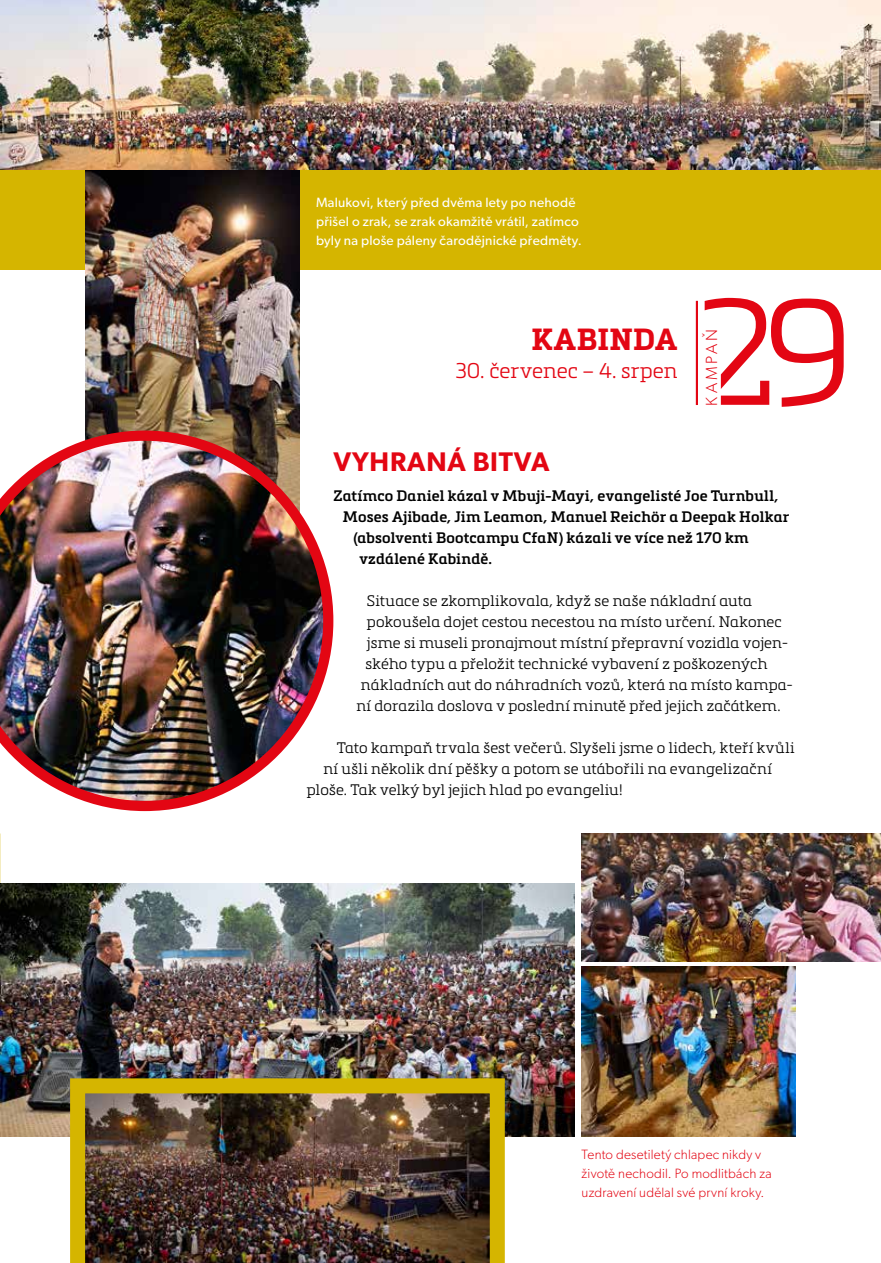
<style>
.page{position:relative;width:881px;height:1263px;background:#fff}
.page>*{position:absolute;margin:0;border:0;box-sizing:border-box;transform-origin:0 0}
.t1{font:300 148.5px "Metronic Slab Pro";color:#e30613}
.t2{font:700 30.15px "Metronic Slab Pro";letter-spacing:.01em;color:#e30613}
.t3{font:600 27px "Gibson";letter-spacing:.03em;color:#e30613}
.t4{font:300 21px "Metronic Slab Pro";letter-spacing:.005em;color:#e30613}
.t5{font:300 16.2px "Gibson";letter-spacing:.175em;color:#e30613}
.t6{font:300 15px "Metronic Slab Pro";letter-spacing:.015em;color:#000}
.t7{font:600 15px "Metronic Slab Pro";letter-spacing:.015em;color:#000}
.t8{font:13.5px/18.8px "Gibson";letter-spacing:.02em;color:#fff}
.t9{font:300 13.5px/18.8px "Gibson";letter-spacing:.015em;color:#e30613}
</style>
<div class="page">
<svg style="left:704px;top:298px;width:65px;height:107px"></svg>
<hr style="left:695px;top:301px;width:2px;height:104px;background:#e30613">
<img style="left:581px;top:967px;width:214px;height:170px">
<img style="left:0;top:0;width:880px;height:170px">
<div style="left:0;top:170px;width:880px;height:100px;background:#d5b500"></div>
<img style="left:0;top:883px;width:574px;height:254px">
<img style="left:85px;top:170px;width:214px;height:261px">
<img style="left:0;top:431px;width:333px;height:380px">
<img style="left:581px;top:833px;width:299px;height:128px">
<img style="left:63px;top:1071px;width:449px;height:192px">
<p class="t8" style="left:316px;top:193px;width:267px">Malukovi, který před dvěma lety po nehodě přišel o zrak, se zrak okamžitě vrátil, zatímco byly na ploše páleny čarodějnické předměty.</p>
<h2 class="t2" style="left:531px;top:320px;width:147px">KABINDA</h2>
<h3 class="t4" style="left:455px;top:356px;width:223px">30. červenec – 4. srpen</h3>
<p class="t5" style="left:701px;top:406px;width:78px;rotate:-90deg">KAMPAŇ</p>
<h1 class="t1" style="left:764px;top:253px;width:90px">9</h1>
<h3 class="t3" style="left:333px;top:446px;width:218px">VYHRANÁ BITVA</h3>
<p class="t7" style="left:333px;top:486px;width:446px">Zatímco Daniel kázal v Mbuji-Mayi, evangelisté Joe Turnbull,</p>
<p class="t7" style="left:343px;top:507px;width:448px">Moses Ajibade, Jim Leamon, Manuel Reichör a Deepak Holkar</p>
<p class="t7" style="left:353px;top:528px;width:396px">(absolventi Bootcampu CfaN) kázali ve více než 170 km</p>
<p class="t7" style="left:359px;top:549px;width:134px">vzdálené Kabindě.</p>
<p class="t6" style="left:367px;top:590px;width:386px">Situace se zkomplikovala, když se naše nákladní auta</p>
<p class="t6" style="left:367px;top:611px;width:416px">pokoušela dojet cestou necestou na místo určení. Nakonec</p>
<p class="t6" style="left:367px;top:632px;width:422px">jsme si museli pronajmout místní přepravní vozidla vojen-</p>
<p class="t6" style="left:365px;top:653px;width:403px">ského typu a přeložit technické vybavení z poškozených</p>
<p class="t6" style="left:361px;top:674px;width:433px">nákladních aut do náhradních vozů, která na místo kampa-</p>
<p class="t6" style="left:356px;top:695px;width:425px">ní dorazila doslova v poslední minutě před jejich začátkem.</p>
<p class="t6" style="left:337px;top:737px;width:459px">Tato kampaň trvala šest večerů. Slyšeli jsme o lidech, kteří kvůli</p>
<p class="t6" style="left:323px;top:758px;width:450px">ní ušli několik dní pěšky a potom se utábořili na evangelizační</p>
<p class="t6" style="left:307px;top:779px;width:317px">ploše. Tak velký byl jejich hlad po evangeliu!</p>
<p class="t9" style="left:581px;top:1145px;width:191px">Tento desetiletý chlapec nikdy v životě nechodil. Po modlitbách za uzdravení udělal své první kroky.</p>
</div>
